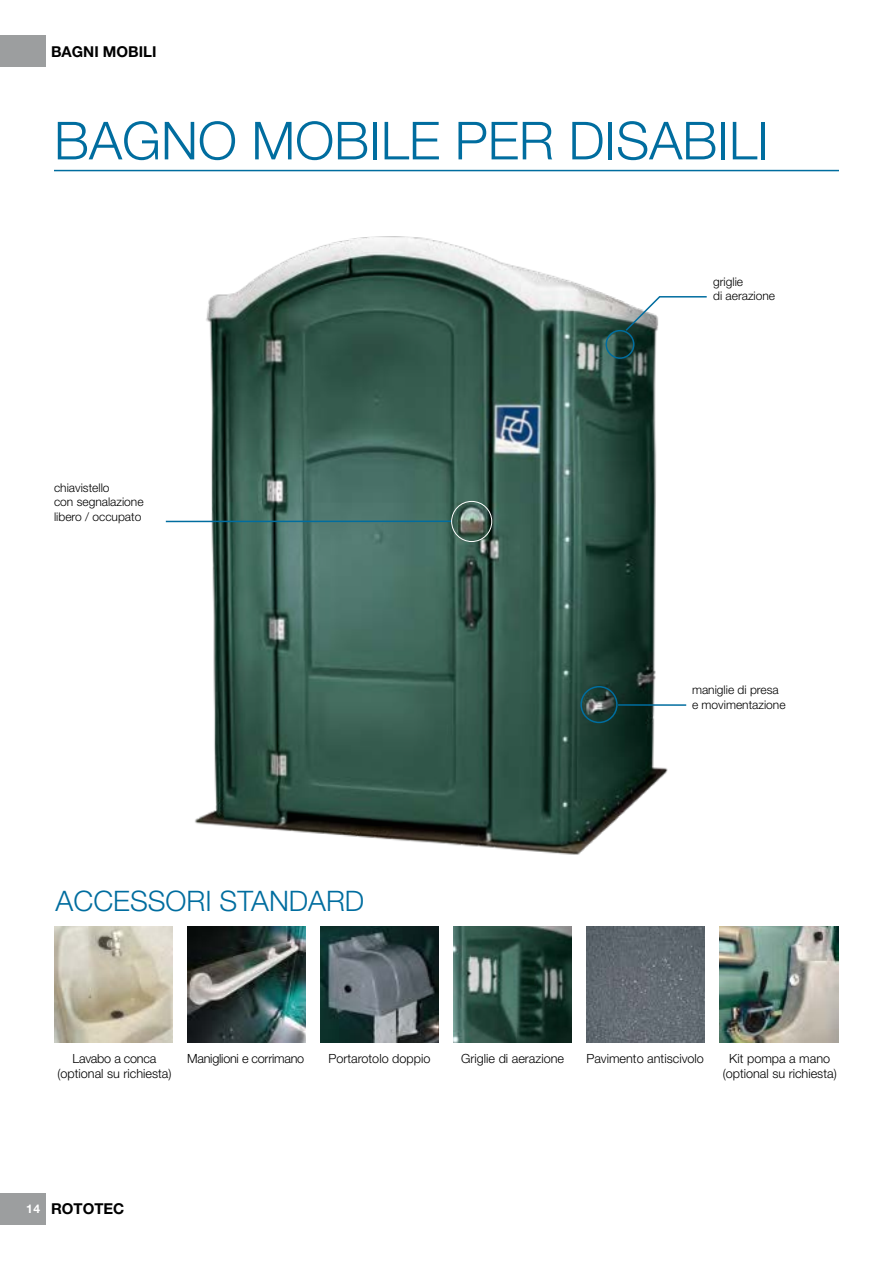
<style>
.page{position:relative;width:893px;height:1263px;background:#fff}
.page>*{position:absolute;margin:0;border:0;box-sizing:border-box;transform-origin:0 0}
.t1{font:300 52.5px "Helvetica Neue LT Std";color:#006d9f}
.t2{font:300 28.2px "Helvetica Neue LT Std";color:#006d9f}
.t3{font:700 15px "Helvetica Neue LT Std";color:#000}
.t4{font:300 12.6px/15.1px "Helvetica Neue LT Std";color:#000;text-align:center}
.t5{font:300 12.6px "Helvetica Neue LT Std";letter-spacing:-.02em;color:#000}
.t6{font:300 12px/14.4px "Helvetica Neue LT Std";color:#000}
.s1{font-size:12px;color:#fff}
</style>
<div class="page">
<div style="left:0;top:1193px;width:45px;height:31px;background:#9c9e9f"></div>
<div style="left:0;top:35px;width:45px;height:32px;background:#9c9e9f"></div>
<img style="left:182px;top:169px;width:501px;height:686px">
<img style="left:187px;top:926px;width:118px;height:116px">
<img style="left:54px;top:926px;width:118px;height:116px">
<img style="left:320px;top:926px;width:118px;height:116px">
<img style="left:454px;top:926px;width:118px;height:116px">
<img style="left:587px;top:926px;width:118px;height:116px">
<img style="left:720px;top:926px;width:118px;height:116px">
<hr style="left:166px;top:520px;width:286px;height:2px;background:#006d9f">
<div style="left:451px;top:501px;width:41px;height:41px;border:1px solid #fff;border-radius:50%"></div>
<hr style="left:618px;top:704px;width:68px;height:2px;background:#006d9f">
<div style="left:580px;top:686px;width:38px;height:37px;border:2px solid #006d9f;border-radius:50%"></div>
<div style="left:605px;top:330px;width:29px;height:29px;border:2px solid #006d9f;border-radius:50%"></div>
<svg style="left:624px;top:295px;width:83px;height:37px"></svg>
<hr style="left:54px;top:170px;width:785px;height:1px;background:#006d9f">
<p class="t3" style="left:51px;top:43px;width:107px">BAGNI MOBILI</p>
<h1 class="t1" style="left:54px;top:109px;width:716px">BAGNO MOBILE PER DISABILI</h1>
<p class="t6" style="left:713px;top:274px;width:64px">griglie<br>di aerazione</p>
<p class="t6" style="left:54px;top:480px;width:91px">chiavistello<br>con segnalazione libero / occupato</p>
<p class="t6" style="left:692px;top:683px;width:95px">maniglie di presa e movimentazione</p>
<h2 class="t2" style="left:56px;top:884px;width:310px">ACCESSORI STANDARD</h2>
<p class="t5" style="left:73px;top:1050px;width:85px">Lavabo a conca</p>
<p class="t5" style="left:187px;top:1050px;width:119px">Maniglioni e corrimano</p>
<p class="t4" style="left:329px;top:1050px;width:103px">Portarotolo doppio</p>
<p class="t4" style="left:57px;top:1065px;width:115px">(optional su richiesta)</p>
<p class="t4" style="left:461px;top:1050px;width:104px">Griglie di aerazione</p>
<p class="t4" style="left:586px;top:1050px;width:119px">Pavimento antiscivolo</p>
<p class="t4" style="left:723px;top:1050px;width:115px">Kit pompa a mano (optional su richiesta)</p>
<p class="t3" style="left:26px;top:1199px;width:100px"><span class="s1">14</span> ROTOTEC</p>
</div>
